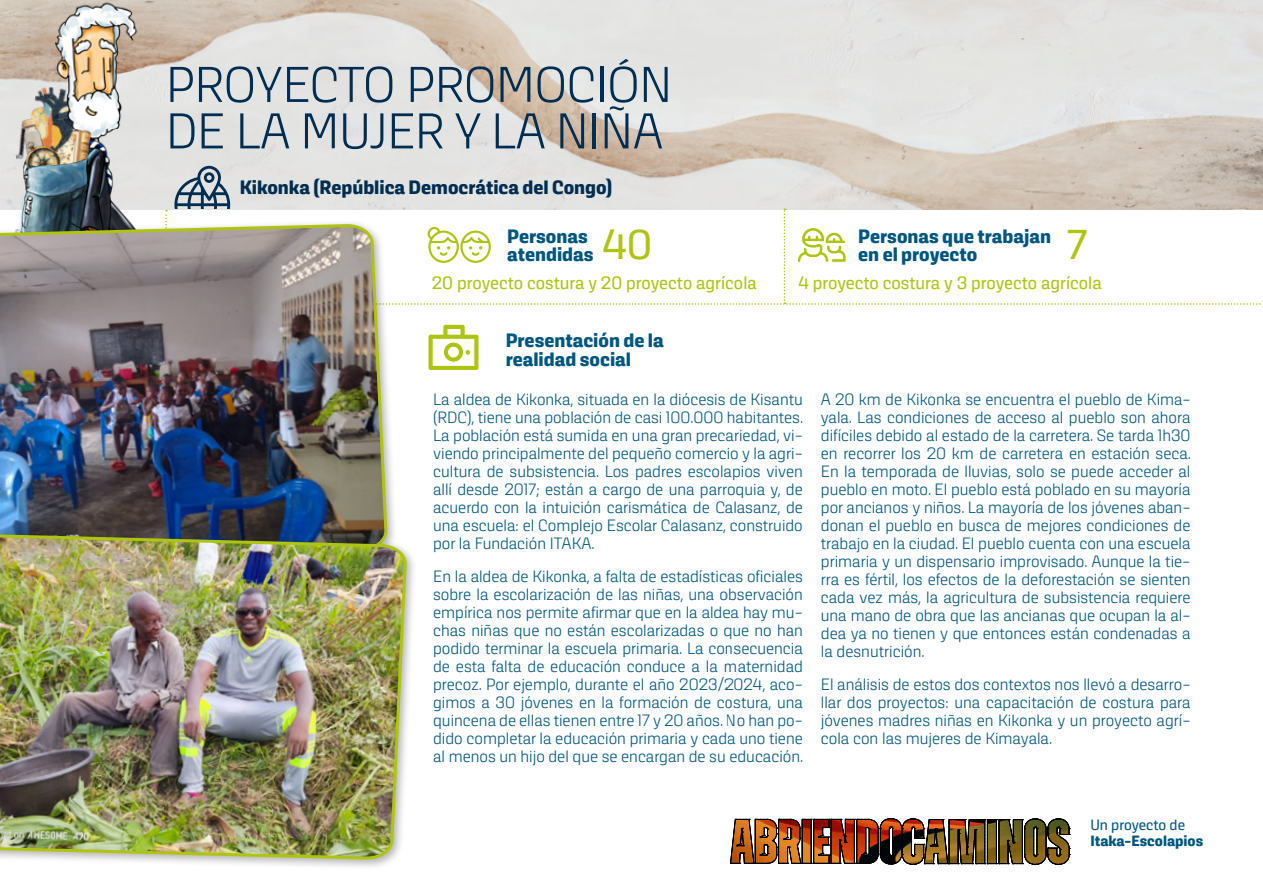
<style>
.page{position:relative;width:1263px;height:893px;background:#fff}
.page>*{position:absolute;margin:0;border:0;box-sizing:border-box;transform-origin:0 0}
.t1{font:300 50.4px/46.5px "Kawak";letter-spacing:-.01em;color:#002e52}
.t2{font:42px "Kawak";color:#afc410}
.t3{font:700 19.5px/18px "Kawak";color:#00577e}
.t4{font:700 19.5px "Kawak";color:#002e52}
.t5{font:18px "Kawak";color:#afc410}
.t6{font:300 16.5px/18px "Kawak";color:#00577e;text-align:justify}
.t7{font:700 15px "Kawak";color:#00577e}
.t8{font:15px "Kawak";color:#00577e}
.s1{font-weight:400;font-size:42px;color:#afc410}
</style>
<div class="page">
<img style="left:0;top:0;width:1263px;height:166px">
<img style="left:0;top:124px;width:212px;height:95px">
<img style="left:73px;top:128px;width:25px;height:39px">
<img style="left:23px;top:82px;width:71px;height:82px">
<img style="left:4px;top:101px;width:26px;height:24px">
<img style="left:4px;top:125px;width:69px;height:47px">
<img style="left:30px;top:0;width:113px;height:128px">
<img style="left:0;top:225px;width:125px;height:304px">
<div style="left:0;top:529px;width:418px;height:342px;background:#000;opacity:.3"></div>
<img style="left:0;top:533px;width:125px;height:328px">
<img style="left:125px;top:166px;width:1138px;height:699px">
<h1 class="t1" style="left:166px;top:63px;width:508px">PROYECTO PROMOCIÓN<br>DE LA MUJER Y LA NIÑA</h1>
<p class="t4" style="left:240px;top:175px;width:374px">Kikonka (República Democrática del Congo)</p>
<p class="t3" style="left:507px;top:227px;width:147px">Personas atendidas <span class="s1">40</span></p>
<p class="t3" style="left:858px;top:227px;width:194px">Personas que trabajan en el proyecto</p>
<h2 class="t2" style="left:1067px;top:222px;width:22px">7</h2>
<p class="t5" style="left:432px;top:273px;width:326px">20 proyecto costura y 20 proyecto agrícola</p>
<p class="t5" style="left:798px;top:273px;width:305px">4 proyecto costura y 3 proyecto agrícola</p>
<p class="t3" style="left:506px;top:330px;width:159px;line-height:19.5px">Presentación de la realidad social</p>
<p class="t6" style="left:433px;top:390px;width:372px">La aldea de Kikonka, situada en la diócesis de Kisantu (RDC), tiene una población de casi 100.000 habitantes.<br>La población está sumida en una gran precariedad, vi&shy;viendo principalmente del pequeño comercio y la agri&shy;cultura de subsistencia. Los padres escolapios viven allí desde 2017; están a cargo de una parroquia y, de acuerdo con la intuición carismática de Calasanz, de una escuela: el Complejo Escolar Calasanz, construido por la Fundación ITAKA.</p>
<p class="t6" style="left:433px;top:567px;width:372px">En la aldea de Kikonka, a falta de estadísticas oficiales sobre la escolarización de las niñas, una observación empírica nos permite afirmar que en la aldea hay mu&shy;chas niñas que no están escolarizadas o que no han podido terminar la escuela primaria. La consecuencia de esta falta de educación conduce a la maternidad precoz. Por ejemplo, durante el año 2023/2024, aco&shy;gimos a 30 jóvenes en la formación de costura, una quincena de ellas tienen entre 17 y 20 años. No han po&shy;dido completar la educación primaria y cada uno tiene al menos un hijo del que se encargan de su educación.</p>
<p class="t6" style="left:821px;top:390px;width:372px">A 20 km de Kikonka se encuentra el pueblo de Kima&shy;yala. Las condiciones de acceso al pueblo son ahora difíciles debido al estado de la carretera. Se tarda 1h30 en recorrer los 20 km de carretera en estación seca.<br>En la temporada de lluvias, solo se puede acceder al pueblo en moto. El pueblo está poblado en su mayoría por ancianos y niños. La mayoría de los jóvenes aban&shy;donan el pueblo en busca de mejores condiciones de trabajo en la ciudad. El pueblo cuenta con una escuela primaria y un dispensario improvisado. Aunque la tie&shy;rra es fértil, los efectos de la deforestación se sienten cada vez más, la agricultura de subsistencia requiere una mano de obra que las ancianas que ocupan la al&shy;dea ya no tienen y que entonces están condenadas a la desnutrición.</p>
<p class="t6" style="left:821px;top:675px;width:371px">El análisis de estos dos contextos nos llevó a desarro&shy;llar dos proyectos: una capacitación de costura para jóvenes madres niñas en Kikonka y un proyecto agrí&shy;cola con las mujeres de Kimayala.</p>
<p class="t8" style="left:1090px;top:816px;width:96px">Un proyecto de</p>
<p class="t7" style="left:1090px;top:832px;width:114px">Itaka-Escolapios</p>
</div>
